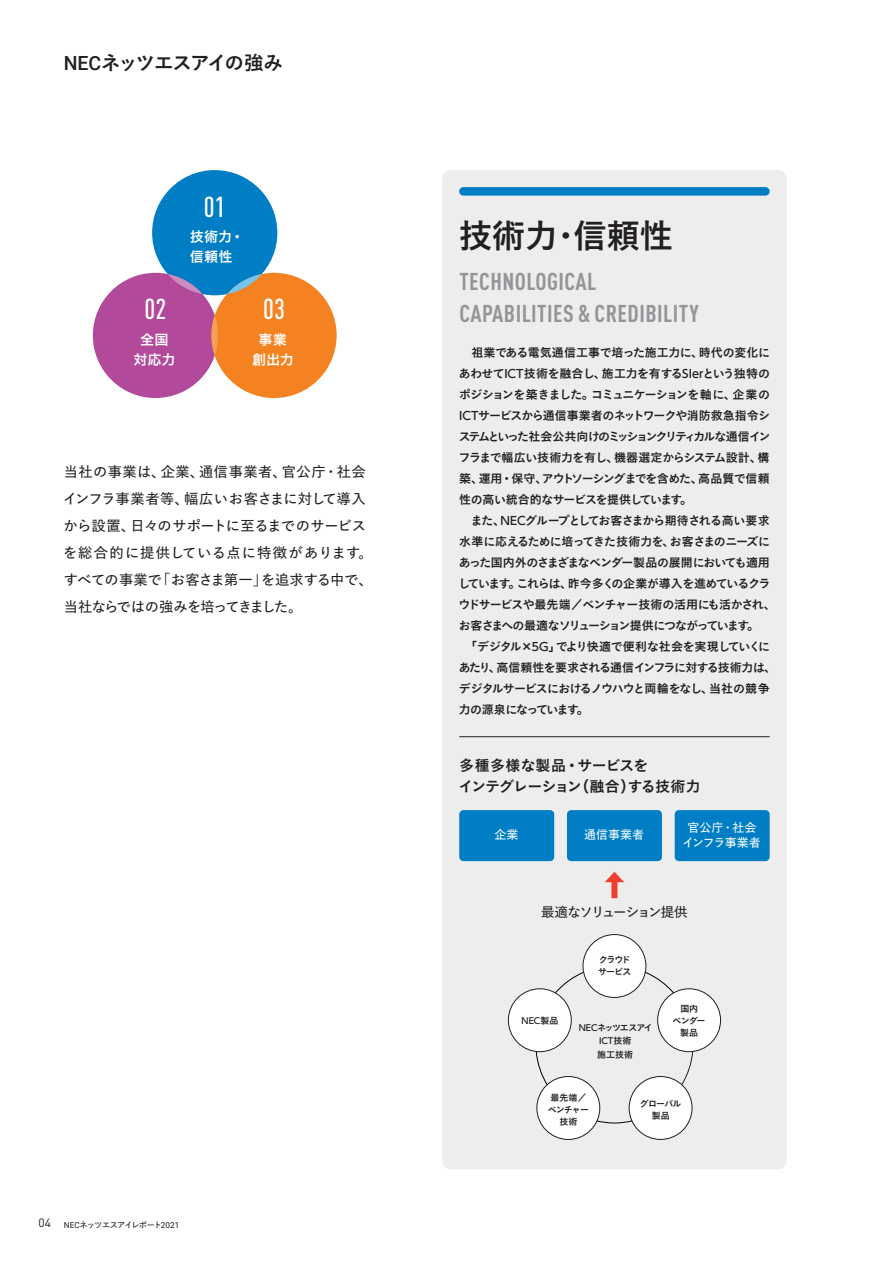
<style>
.page{position:relative;width:893px;height:1263px;background:#fff}
.page>*{position:absolute;margin:0;border:0;box-sizing:border-box;transform-origin:0 0}
.冒頭_001{font:700 33px "Yu Go Pr 6 N";color:#231f20}
.冒頭_001-2{font:500 condensed 28.5px "DIN Pro";color:#fff}
._03-本文{font:700 condensed 24px/31.5px "DIN Pro";letter-spacing:.02em;color:#939598}
._190716-ページタイトル{font:700 19.5px "Yu Go Pr 6 N";letter-spacing:-.085em;color:#231f20}
._03-本文-2{font:15px/21px "Koburina Go Std N W6";letter-spacing:-.055em;color:#231f20}
.リード{font:600 14.25px/27px "Yu Go Pr 6 N";letter-spacing:.005em;color:#231f20}
.歴史_強み_チャート{font:14.25px "Koburina Go Std N W6";color:#fff}
._03-本文-3{font:600 13.5px "Yu Go Pr 6 N";letter-spacing:-.11em;color:#231f20}
._03-本文-4{font:12px/21px "Koburina Go Std N W6";letter-spacing:-.075em;color:#231f20}
._03-本文-5{font:600 12px "Yu Go Pr 6 N";color:#fff}
._03-本文-6{font:600 12px "Yu Go Pr 6 N";letter-spacing:-.085em;color:#fff}
._03-本文-7{font:9px/12px "Koburina Go Std N W6";letter-spacing:-.095em;color:#231f20;text-align:center}
._03-本文-8{font:9px "Koburina Go Std N W6";letter-spacing:-.15em;color:#231f20}
._03-本文-9{font:500 8.55px "MO Clear Tone SG";color:#231f20}
.t1{font:600 8.25px "Yu Go Pr 6 N";letter-spacing:-.1em;color:#231f20}
.s1{font-family:"Roboto";font-weight:500}
.s2{font-family:"DIN Pro";font-weight:400;font-size:12px}
.s3{font-family:"Roboto";font-weight:400}
.s4{font-family:"MO Clear Tone SG";font-weight:500;font-size:11.4px}
.s5{font-family:"Koburina Go Std N W6";font-weight:400;font-size:9px}
.s6{font-family:"MO Clear Tone SG";font-weight:500;font-size:8.55px}
</style>
<div class="page">
<div style="left:442px;top:170px;width:345px;height:999px;background:#ecedec;border-radius:9px"></div>
<div style="left:152px;top:170px;width:125px;height:125px;background:#007ec5;border-radius:50%"></div>
<div style="left:93px;top:273px;width:125px;height:125px;background:#b3499b;border-radius:50%"></div>
<div style="left:211px;top:273px;width:126px;height:125px;background:#f58220;border-radius:50%"></div>
<svg style="left:168px;top:274px;width:35px;height:20px"></svg>
<svg style="left:227px;top:274px;width:35px;height:20px"></svg>
<svg style="left:211px;top:315px;width:7px;height:41px"></svg>
<div style="left:459px;top:810px;width:95px;height:51px;background:#007ec5;border-radius:4px"></div>
<div style="left:567px;top:810px;width:95px;height:51px;background:#007ec5;border-radius:4px"></div>
<div style="left:675px;top:810px;width:95px;height:51px;background:#007ec5;border-radius:4px"></div>
<svg style="left:555px;top:972px;width:29px;height:21px"></svg>
<div style="left:508px;top:989px;width:63px;height:63px;background:#fff;border-radius:50%"></div>
<div style="left:508px;top:988px;width:63px;height:64px;border:1px solid #231f20;border-radius:50%"></div>
<div style="left:583px;top:934px;width:63px;height:63px;background:#fff;border-radius:50%"></div>
<div style="left:583px;top:934px;width:63px;height:64px;border:1px solid #231f20;border-radius:50%"></div>
<div style="left:658px;top:989px;width:62px;height:63px;background:#fff;border-radius:50%"></div>
<div style="left:657px;top:988px;width:64px;height:64px;border:1px solid #231f20;border-radius:50%"></div>
<div style="left:629px;top:1076px;width:63px;height:63px;background:#fff;border-radius:50%"></div>
<div style="left:629px;top:1076px;width:63px;height:64px;border:1px solid #231f20;border-radius:50%"></div>
<div style="left:537px;top:1076px;width:63px;height:63px;background:#fff;border-radius:50%"></div>
<div style="left:537px;top:1076px;width:63px;height:64px;border:1px solid #231f20;border-radius:50%"></div>
<svg style="left:536px;top:1051px;width:12px;height:34px"></svg>
<svg style="left:596px;top:1120px;width:37px;height:3px"></svg>
<svg style="left:681px;top:1051px;width:12px;height:34px"></svg>
<svg style="left:645px;top:972px;width:29px;height:21px"></svg>
<hr style="left:459px;top:736px;width:311px;height:1px;background:#231f20">
<div style="left:611px;top:879px;width:6px;height:19px;background:#ef3e2e"></div>
<svg style="left:605px;top:872px;width:19px;height:10px"></svg>
<div style="left:459px;top:187px;width:311px;height:9px;background:#007ec5;border-radius:4px"></div>
<p class="_190716-ページタイトル" style="left:64px;top:52px;width:221px"><span class="s1">NEC</span>ネッツエスアイの強み</p>
<p class="冒頭_001-2" style="left:204px;top:185px;width:23px">01</p>
<p class="歴史_強み_チャート" style="left:190px;top:226px;width:56px">技術力・</p>
<p class="歴史_強み_チャート" style="left:190px;top:246px;width:44px">信頼性</p>
<p class="冒頭_001-2" style="left:145px;top:288px;width:23px">02</p>
<p class="冒頭_001-2" style="left:263px;top:288px;width:23px">03</p>
<p class="歴史_強み_チャート" style="left:140px;top:329px;width:30px">全国</p>
<p class="歴史_強み_チャート" style="left:133px;top:349px;width:44px">対応力</p>
<p class="歴史_強み_チャート" style="left:259px;top:329px;width:30px">事業</p>
<p class="歴史_強み_チャート" style="left:252px;top:349px;width:43px">創出力</p>
<p class="リード" style="left:63px;top:456px;width:312px">当社の事業は、企業、通信事業者、官公庁・社会インフラ事業者等、幅広いお客さまに対して導入から設置、日々のサポートに至るまでのサービスを総合的に提供している点に特徴があります。すべての事業で「お客さま第一」を追求する中で、当社ならではの強みを培ってきました。</p>
<p class="t1" style="left:38px;top:1217px;width:143px"><span class="s2">04</span> <span class="s3">NEC</span>ネッツエスアイレポート<span class="s3">2021</span></p>
<p class="冒頭_001" style="left:459px;top:217px;width:215px">技術力・信頼性</p>
<p class="_03-本文" style="left:459px;top:264px;width:241px">TECHNOLOGICAL<br>CAPABILITIES &amp; CREDIBILITY</p>
<p class="_03-本文-4" style="left:458px;top:342px;width:313px;text-align:justify">　祖業である電気通信工事で培った施工力に、時代の変化にあわせて<span class="s4">ICT</span>技術を融合し、施工力を有する<span class="s4">SIer</span>という独特のポジションを築きました。コミュニケーションを軸に、企業の<span class="s4">ICT</span>サービスから通信事業者のネットワークや消防救急指令システムといった社会公共向けのミッションクリティカルな通信インフラまで幅広い技術力を有し、機器選定からシステム設計、構築、運用・保守、アウトソーシングまでを含めた、高品質で信頼性の高い統合的なサービスを提供しています。</p>
<p class="_03-本文-4" style="left:458px;top:510px;width:319px">　また、<span class="s4">NEC</span>グループとしてお客さまから期待される高い要求水準に応えるために培ってきた技術力を、お客さまのニーズにあった国内外のさまざまなベンダー製品の展開においても適用しています。これらは、昨今多くの企業が導入を進めているクラウドサービスや最先端／ベンチャー技術の活用にも活かされ、お客さまへの最適なソリューション提供につながっています。</p>
<p class="_03-本文-4" style="left:459px;top:636px;width:319px">　「デジタル×<span class="s4">5G</span>」でより快適で便利な社会を実現していくにあたり、高信頼性を要求される通信インフラに対する技術力は、デジタルサービスにおけるノウハウと両輪をなし、当社の競争力の源泉になっています。</p>
<p class="_03-本文-2" style="left:459px;top:755px;width:243px">多種多様な製品・サービスを<br>インテグレーション（融合）する技術力</p>
<p class="_03-本文-5" style="left:494px;top:824px;width:25px">企業</p>
<p class="_03-本文-5" style="left:584px;top:824px;width:61px">通信事業者</p>
<p class="_03-本文-5" style="left:687px;top:816px;width:70px">官公庁・社会</p>
<p class="_03-本文-6" style="left:682px;top:831px;width:80px">インフラ事業者</p>
<p class="_03-本文-3" style="left:541px;top:899px;width:148px">最適なソリューション提供</p>
<p class="_03-本文-9" style="left:522px;top:1014px;width:38px">NEC<span class="s5">製品</span></p>
<p class="_03-本文-7" style="left:599px;top:954px;width:33px">クラウド</p>
<p class="_03-本文-7" style="left:598px;top:966px;width:35px">サービス</p>
<p class="_03-本文-8" style="left:579px;top:1020px;width:75px"><span class="s6">NEC</span>ネッツエスアイ</p>
<p class="_03-本文-9" style="left:599px;top:1035px;width:34px">ICT<span class="s5">技術</span></p>
<p class="_03-本文-7" style="left:597px;top:1049px;width:37px">施工技術</p>
<p class="_03-本文-7" style="left:673px;top:1002px;width:35px">国内<br>ベンダー製品</p>
<p class="_03-本文-7" style="left:548px;top:1092px;width:43px">最先端／ベンチャー技術</p>
<p class="_03-本文-7" style="left:640px;top:1098px;width:43px">グローバル</p>
<p class="_03-本文-7" style="left:652px;top:1110px;width:19px">製品</p>
</div>
